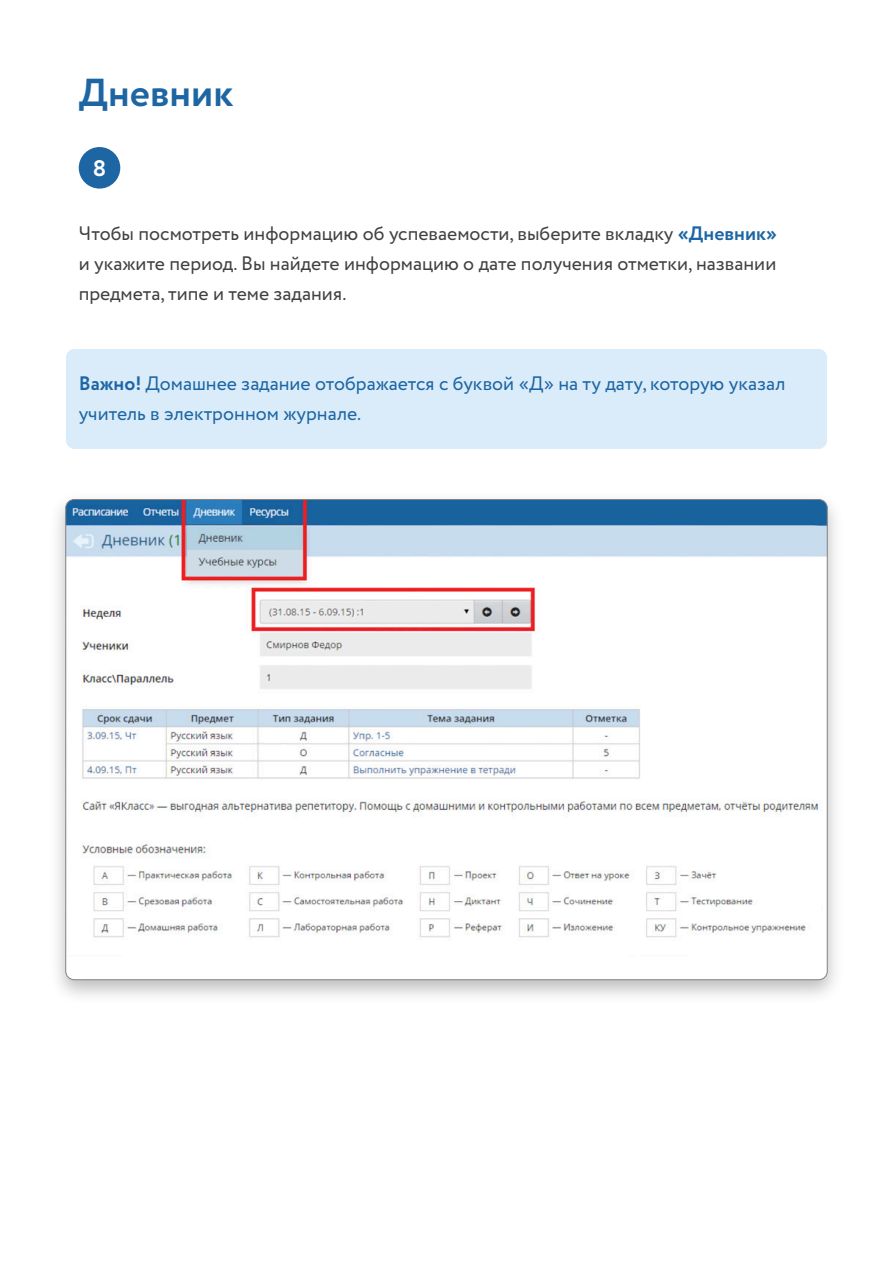
<style>
.page{position:relative;width:893px;height:1263px;background:#fff}
.page>*{position:absolute;margin:0;border:0;box-sizing:border-box;transform-origin:0 0}
.t1{font:700 39px "Circe";color:#1e66a3}
.t2{font:700 22.5px "Circe";color:#fff}
.t3{font:19.5px/30px "Circe";color:#414142;text-align:justify}
.t4{font:19.5px/30px "Circe";color:#1e66a3}
.s1{font-weight:700;color:#1e66a3}
.s2{font-weight:700}
</style>
<div class="page">
<div style="left:66px;top:349px;width:761px;height:100px;background:#daecfa;border-radius:9px"></div>
<img style="left:57px;top:443px;width:779px;height:553px">
<img style="left:66px;top:499px;width:761px;height:481px">
<h1 class="t1" style="left:79px;top:67px;width:156px">Дневник</h1>
<p class="t2" style="left:93px;top:153px;width:15px">8</p>
<p class="t3" style="left:79px;top:219px;width:700px">Чтобы посмотреть информацию об успеваемости, выберите вкладку <span class="s1">«Дневник» </span>и укажите период. Вы найдете информацию о дате получения отметки, названии предмета, типе и теме задания.</p>
<p class="t4" style="left:79px;top:369px;width:708px"><span class="s2">Важно!</span> Домашнее задание отображается с буквой «Д» на ту дату, которую указал учитель в электронном журнале.</p>
</div>
